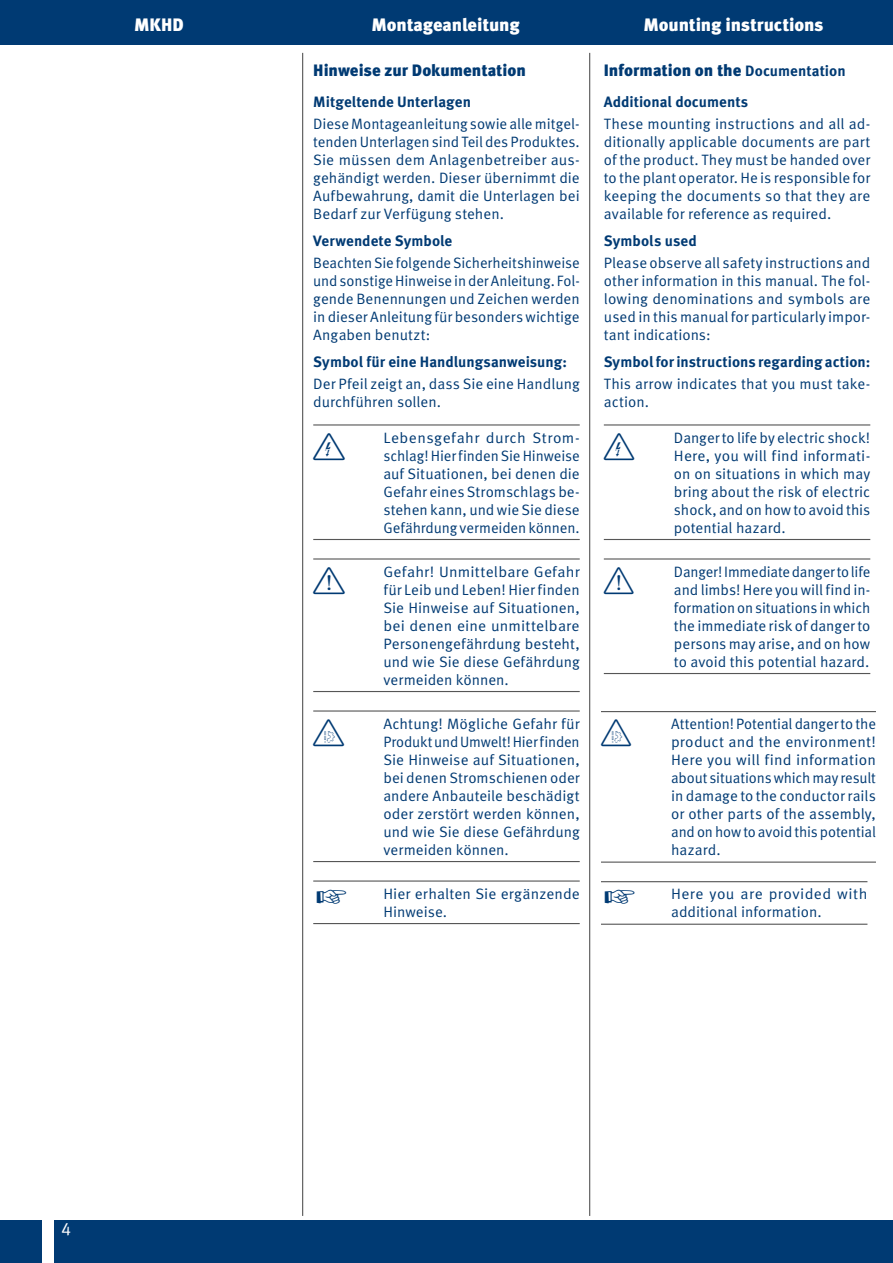
<style>
.page{position:relative;width:893px;height:1263px;background:#fff}
.page>*{position:absolute;margin:0;border:0;box-sizing:border-box;transform-origin:0 0}
.t1{font:900 18px "Meta Pro";letter-spacing:-.01em;color:#fff}
.t2{font:18px "Meta Pro";color:#fff}
.t3{font:900 16.5px "Meta Pro";letter-spacing:-.005em;color:#003a73}
.t4{font:15px/18px "Meta Pro";color:#003a73;text-align:justify}
.t5{font:700 15px "Meta Pro";color:#003a73}
.s1{font-weight:700;font-size:15px}
</style>
<div class="page">
<div style="left:0;top:1220px;width:893px;height:43px;background:#003a73"></div>
<div style="left:43px;top:1220px;width:11px;height:43px;background:#fff"></div>
<hr style="left:589px;top:53px;width:1px;height:1163px;background:#565656">
<hr style="left:302px;top:53px;width:1px;height:1163px;background:#565656">
<div style="left:0;top:0;width:893px;height:45px;background:#003a73"></div>
<hr style="left:313px;top:424px;width:267px;height:1px;background:#565656">
<hr style="left:313px;top:539px;width:267px;height:1px;background:#565656">
<hr style="left:313px;top:558px;width:267px;height:1px;background:#565656">
<hr style="left:313px;top:691px;width:267px;height:1px;background:#565656">
<hr style="left:313px;top:710px;width:267px;height:2px;background:#565656">
<hr style="left:313px;top:861px;width:267px;height:1px;background:#565656">
<hr style="left:313px;top:880px;width:267px;height:2px;background:#565656">
<hr style="left:313px;top:923px;width:267px;height:1px;background:#565656">
<hr style="left:604px;top:424px;width:266px;height:1px;background:#565656">
<hr style="left:604px;top:539px;width:266px;height:1px;background:#565656">
<hr style="left:604px;top:558px;width:266px;height:1px;background:#565656">
<hr style="left:604px;top:673px;width:266px;height:1px;background:#565656">
<hr style="left:601px;top:881px;width:266px;height:1px;background:#565656">
<hr style="left:601px;top:924px;width:266px;height:1px;background:#565656">
<hr style="left:601px;top:711px;width:275px;height:1px;background:#565656">
<hr style="left:601px;top:861px;width:275px;height:2px;background:#565656">
<p class="t1" style="left:134px;top:14px;width:51px">MKHD</p>
<p class="t1" style="left:371px;top:14px;width:150px">Montageanleitung</p>
<p class="t1" style="left:643px;top:14px;width:182px">Mounting instructions</p>
<p class="t3" style="left:313px;top:60px;width:214px">Hinweise zur Dokumentation</p>
<p class="t5" style="left:313px;top:92px;width:159px">Mitgeltende Unterlagen</p>
<p class="t4" style="left:313px;top:115px;width:268px;text-align:left">Diese Montageanleitung sowie alle mitgel&shy;tenden Unterlagen sind Teil des Produktes.<br>Sie müssen dem Anlagenbetreiber aus&shy;gehändigt werden. Dieser übernimmt die Aufbewahrung, damit die Unterlagen bei Bedarf zur Verfügung stehen.</p>
<p class="t5" style="left:313px;top:231px;width:141px">Verwendete Symbole</p>
<p class="t4" style="left:313px;top:254px;width:268px">Beachten Sie folgende Sicherheitshinweise und sonstige Hinweise in der Anleitung. Fol&shy;gende Benennungen und Zeichen werden in dieser Anleitung für besonders wichtige Angaben benutzt:</p>
<p class="t5" style="left:313px;top:352px;width:255px">Symbol für eine Handlungsanweisung:</p>
<p class="t4" style="left:313px;top:375px;width:268px">Der Pfeil zeigt an, dass Sie eine Handlung durchführen sollen.</p>
<p class="t4" style="left:383px;top:428px;width:198px">Lebensgefahr durch Strom&shy;schlag! Hier finden Sie Hinweise auf Situationen, bei denen die Gefahr eines Stromschlags be&shy;stehen kann, und wie Sie diese Gefährdung vermeiden können.</p>
<p class="t4" style="left:383px;top:562px;width:198px">Gefahr! Unmittelbare Gefahr für Leib und Leben! Hier finden Sie Hinweise auf Situationen, bei denen eine unmittelbare Personengefährdung besteht, und wie Sie diese Gefährdung vermeiden können.</p>
<p class="t4" style="left:383px;top:715px;width:198px">Achtung! Mögliche Gefahr für Produkt und Umwelt! Hier finden Sie Hinweise auf Situationen, bei denen Stromschienen oder andere Anbauteile beschädigt oder zerstört werden können, und wie Sie diese Gefährdung vermeiden können.</p>
<p class="t4" style="left:383px;top:885px;width:198px;text-indent:-70px">★ Hier erhalten Sie ergänzende<br>Hinweise.</p>
<p class="t3" style="left:604px;top:60px;width:243px">Information on the <span class="s1">Documentation</span></p>
<p class="t5" style="left:604px;top:92px;width:146px">Additional documents</p>
<p class="t4" style="left:604px;top:115px;width:268px">These mounting instructions and all ad&shy;ditionally applicable documents are part of the product. They must be handed over to the plant operator. He is responsible for keeping the documents so that they are available for reference as required.</p>
<p class="t5" style="left:604px;top:231px;width:95px">Symbols used</p>
<p class="t4" style="left:604px;top:254px;width:268px">Please observe all safety instructions and other information in this manual. The fol&shy;lowing denominations and symbols are used in this manual for particularly impor&shy;tant indications:</p>
<p class="t5" style="left:604px;top:352px;width:268px">Symbol for instructions regarding action:</p>
<p class="t4" style="left:604px;top:375px;width:268px">This arrow indicates that you must take&shy;action.</p>
<p class="t4" style="left:674px;top:428px;width:198px">Danger to life by electric shock!<br>Here, you will find informati&shy;on on situations in which may bring about the risk of electric shock, and on how to avoid this potential hazard.</p>
<p class="t4" style="left:674px;top:562px;width:198px">Danger! Immediate danger to life and limbs! Here you will find in&shy;formation on situations in which the immediate risk of danger to persons may arise, and on how to avoid this potential hazard.</p>
<p class="t4" style="left:671px;top:715px;width:206px">Attention! Potential danger to the product and the environment!<br>Here you will find information about situations which may result in damage to the conductor rails or other parts of the assembly, and on how to avoid this potential hazard.</p>
<p class="t4" style="left:671px;top:885px;width:198px;text-indent:-70px">★ Here you are provided with additional information.</p>
<p class="t2" style="left:61px;top:1218px;width:12px">4</p>
</div>
